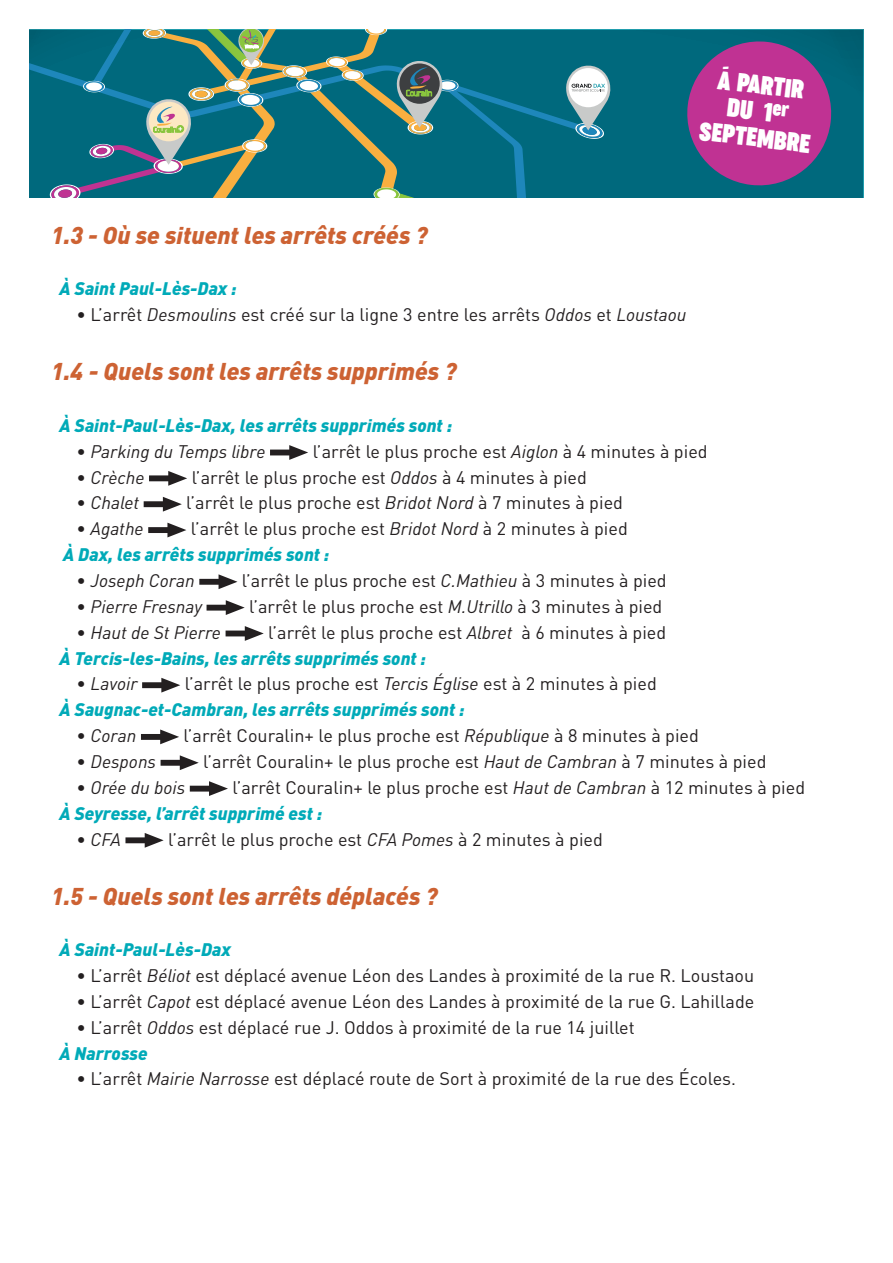
<style>
.page{position:relative;width:893px;height:1263px;background:#fff}
.page>*{position:absolute;margin:0;border:0;box-sizing:border-box;transform-origin:0 0}
.t1{font:700 24.45px/26.4px "Cocogoose Compressed Trial";color:#fff;text-align:center}
.t2{font:italic 900 24px "DINOT";color:#cd6233}
.t3{font:18px/25.8px "DINOT";color:#231f20}
.t4{font:italic 900 18px/25.8px "DINOT";color:#00aab8}
.t5{font:italic 18px "DINOT";color:#231f20}
.s1{font-style:italic}
.s2{font-style:normal}
.s3{font-weight:900;font-style:italic;color:#00aab8}
.s4{font-weight:400;font-style:normal;color:#231f20}
.s5{font-weight:400;color:#231f20}
</style>
<div class="page">
<svg style="left:270px;top:445px;width:38px;height:15px"></svg>
<svg style="left:149px;top:471px;width:38px;height:15px"></svg>
<svg style="left:144px;top:497px;width:38px;height:15px"></svg>
<svg style="left:148px;top:523px;width:38px;height:14px"></svg>
<svg style="left:199px;top:574px;width:38px;height:15px"></svg>
<svg style="left:207px;top:600px;width:38px;height:15px"></svg>
<svg style="left:226px;top:626px;width:38px;height:15px"></svg>
<svg style="left:142px;top:678px;width:38px;height:14px"></svg>
<svg style="left:141px;top:729px;width:38px;height:15px"></svg>
<svg style="left:161px;top:755px;width:38px;height:15px"></svg>
<svg style="left:190px;top:781px;width:38px;height:15px"></svg>
<svg style="left:125px;top:833px;width:39px;height:15px"></svg>
<svg style="left:30px;top:30px;width:833px;height:168px;background:#1e7481"></svg>
<svg style="left:683px;top:37px;width:152px;height:153px;background:#86428c"></svg>
<h1 class="t1" style="left:707px;top:66px;width:114px;rotate:7deg">A PARTIR<br>DU I<sup>er<br></sup>SEPTEMBRE</h1>
<h2 class="t2" style="left:51px;top:219px;width:378px">1.3 - Où se situent les arrêts créés ?</h2>
<p class="t4" style="left:60px;top:275px;width:179px">À Saint Paul-Lès-Dax :</p>
<p class="t3" style="left:77px;top:301px;width:611px">• L’arrêt <span class="s1">Desmoulins</span> est créé sur la ligne 3 entre les arrêts <span class="s1">Oddos</span> et <span class="s1">Loustaou</span></p>
<h2 class="t2" style="left:51px;top:355px;width:407px">1.4 - Quels sont les arrêts supprimés ?</h2>
<p class="t4" style="left:60px;top:412px;width:394px">À Saint-Paul-Lès-Dax, les arrêts supprimés sont :</p>
<p class="t5" style="left:77px;top:439px;width:190px"><span class="s2">•</span> Parking du Temps libre</p>
<p class="t3" style="left:313px;top:438px;width:396px">l’arrêt le plus proche est <span class="s1">Aiglon</span> à 4 minutes à pied</p>
<p class="t5" style="left:77px;top:465px;width:70px"><span class="s2">•</span> Crèche</p>
<p class="t3" style="left:192px;top:463px;width:397px">l’arrêt le plus proche est <span class="s1">Oddos</span> à 4 minutes à pied</p>
<p class="t5" style="left:77px;top:491px;width:64px"><span class="s2">•</span> Chalet</p>
<p class="t3" style="left:186px;top:489px;width:438px">l’arrêt le plus proche est <span class="s1">Bridot Nord</span> à 7 minutes à pied</p>
<p class="t5" style="left:77px;top:517px;width:69px"><span class="s2">•</span> Agathe</p>
<p class="t3" style="left:63px;top:515px;width:566px;text-indent:128px">l’arrêt le plus proche est <span class="s1">Bridot Nord</span> à 2 minutes à pied<br><span class="s3">À Dax, les arrêts supprimés sont :</span></p>
<p class="t5" style="left:77px;top:568px;width:120px"><span class="s2">•</span> Joseph Coran</p>
<p class="t3" style="left:242px;top:567px;width:426px">l’arrêt le plus proche est <span class="s1">C.Mathieu</span> à 3 minutes à pied</p>
<p class="t5" style="left:77px;top:594px;width:127px"><span class="s2">•</span> Pierre Fresnay</p>
<p class="t3" style="left:249px;top:593px;width:415px">l’arrêt le plus proche est <span class="s1">M.Utrillo</span> à 3 minutes à pied</p>
<p class="t5" style="left:77px;top:620px;width:146px"><span class="s2">•</span> Haut de St Pierre</p>
<p class="t4" style="left:60px;top:619px;width:608px;text-indent:209px"><span class="s4">l’arrêt le plus proche est</span> <span class="s5">Albret</span> <span class="s4">à 6 minutes à pied<br></span>À Tercis-les-Bains, les arrêts supprimés sont :</p>
<p class="t5" style="left:77px;top:672px;width:63px"><span class="s2">•</span> Lavoir</p>
<p class="t4" style="left:60px;top:670px;width:599px;text-indent:125px"><span class="s4">l’arrêt le plus proche est</span> <span class="s5">Tercis Église</span> <span class="s4">est à 2 minutes à pied<br></span>À Saugnac-et-Cambran, les arrêts supprimés sont :</p>
<p class="t5" style="left:77px;top:723px;width:61px"><span class="s2">•</span> Coran</p>
<p class="t3" style="left:184px;top:722px;width:517px">l’arrêt Couralin+ le plus proche est <span class="s1">République</span> à 8 minutes à pied</p>
<p class="t5" style="left:77px;top:749px;width:81px"><span class="s2">•</span> Despons</p>
<p class="t3" style="left:203px;top:748px;width:565px">l’arrêt Couralin+ le plus proche est <span class="s1">Haut de Cambran</span> à 7 minutes à pied</p>
<p class="t5" style="left:77px;top:775px;width:110px"><span class="s2">•</span> Orée du bois</p>
<p class="t3" style="left:60px;top:774px;width:747px;text-indent:173px">l’arrêt Couralin+ le plus proche est <span class="s1">Haut de Cambran</span> à 12 minutes à pied<br><span class="s3">À Seyresse, l’arrêt supprimé est :</span></p>
<p class="t5" style="left:77px;top:827px;width:46px"><span class="s2">•</span> CFA</p>
<p class="t3" style="left:168px;top:825px;width:436px">l’arrêt le plus proche est <span class="s1">CFA Pomes</span> à 2 minutes à pied</p>
<h2 class="t2" style="left:51px;top:879px;width:388px">1.5 - Quels sont les arrêts déplacés ?</h2>
<p class="t4" style="left:60px;top:936px;width:173px">À Saint-Paul-Lès-Dax</p>
<p class="t3" style="left:77px;top:962px;width:679px">• L’arrêt <span class="s1">Béliot</span> est déplacé avenue Léon des Landes à proximité de la rue R. Loustaou</p>
<p class="t3" style="left:77px;top:988px;width:679px">• L’arrêt <span class="s1">Capot</span> est déplacé avenue Léon des Landes à proximité de la rue G. Lahillade</p>
<p class="t3" style="left:60px;top:1014px;width:577px;text-indent:17px">• L’arrêt <span class="s1">Oddos</span> est déplacé rue J. Oddos à proximité de la rue 14 juillet<br><span class="s3">À Narrosse</span></p>
<p class="t3" style="left:77px;top:1065px;width:661px">• L’arrêt <span class="s1">Mairie Narrosse</span> est déplacé route de Sort à proximité de la rue des Écoles.</p>
</div>
